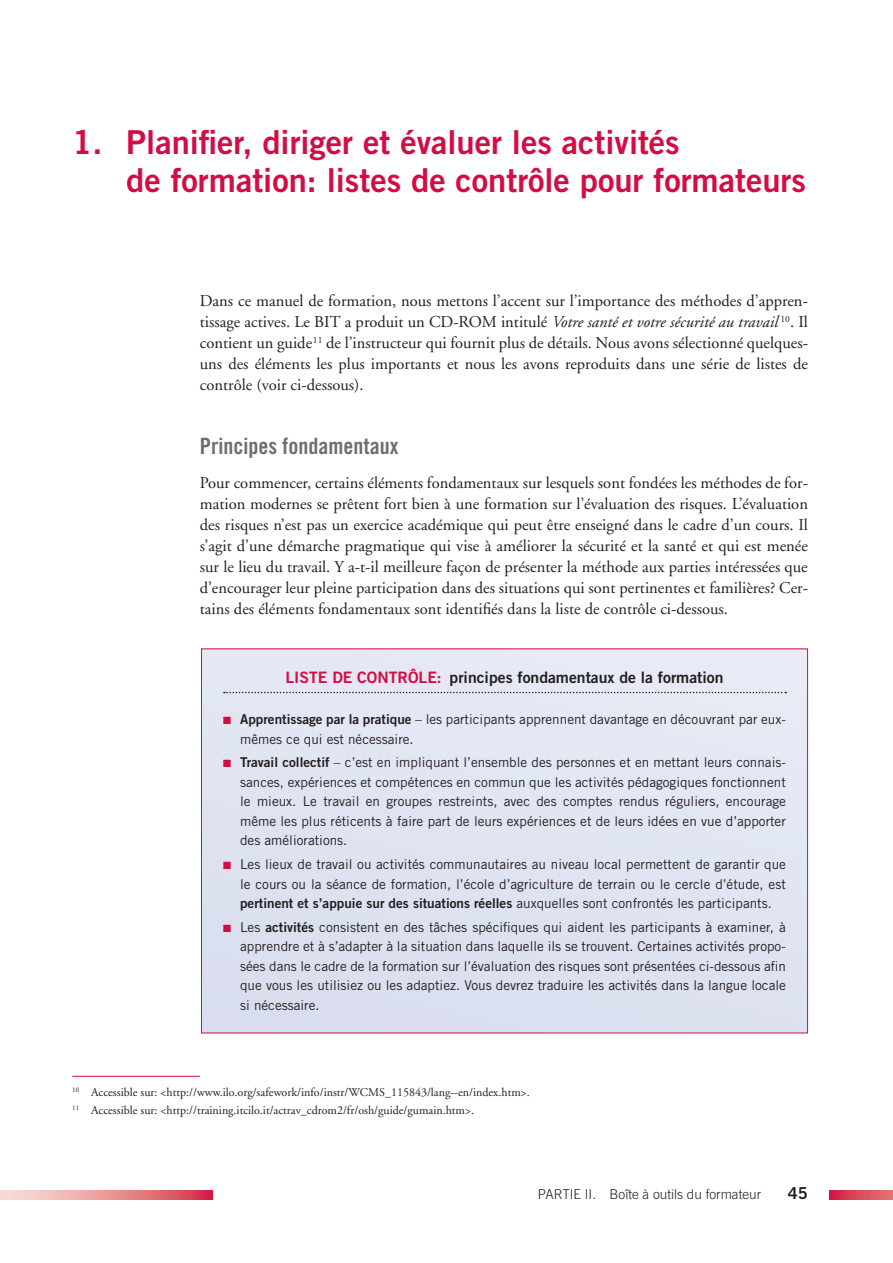
<style>
.page{position:relative;width:893px;height:1263px;background:#fff}
.page>*{position:absolute;margin:0;border:0;box-sizing:border-box;transform-origin:0 0}
.titre_1{font:33px/37.5px "Trade Gothic Bold Two";color:#d20d44}
._2_renf_droite{font:22.5px "Trade Gothic Bold Cond Twenty";color:#6c6d70}
.crt_garamond{font:16.5px/21px "Adobe Garamond";color:#231f20;text-align:justify}
.t1{font:16.5px "Trade Gothic Bold Two";color:#231f20}
.titre_box{font:15.75px "Trade Gothic Bold Two";color:#231f20}
.tab{font:13.5px/19.5px "Trade Gothic";color:#231f20;text-align:justify}
.t2{font:300 13.5px "Trade Gothic";color:#231f20}
.notes{font:12px "Adobe Garamond";color:#231f20}
.s1{font-style:italic}
.s2{color:#d20d44}
.s3{font-family:"Trade Gothic Bold Two"}
</style>
<div class="page">
<svg style="left:0;top:1191px;width:213px;height:8px"></svg>
<svg style="left:829px;top:1191px;width:64px;height:8px"></svg>
<hr style="left:72px;top:1076px;width:128px;height:1px;background:#d20d44">
<div style="left:201px;top:649px;width:606px;height:384px;background:#e0e4f2"></div>
<svg style="left:224px;top:692px;width:562px;height:1px"></svg>
<p class="titre_1" style="left:126px;top:123px;width:681px;text-indent:-54px">1. Planifier, diriger et évaluer les activités<br>de formation: listes de contrôle pour formateurs</p>
<p class="crt_garamond" style="left:200px;top:291px;width:610px">Dans ce manuel de formation, nous mettons l’accent sur l’importance des méthodes d’appren&shy;tissage actives. Le BIT a produit un CD-ROM intitulé <span class="s1">Votre santé et votre sécurité au travail</span> <sup>10</sup>. Il contient un guide<sup>11</sup> de l’instructeur qui fournit plus de détails. Nous avons sélectionné quelques&shy;uns des éléments les plus importants et nous les avons reproduits dans une série de listes de contrôle (voir ci-dessous).</p>
<p class="_2_renf_droite" style="left:200px;top:432px;width:200px">Principes fondamentaux</p>
<p class="crt_garamond" style="left:200px;top:472px;width:610px">Pour commencer, certains éléments fondamentaux sur lesquels sont fondées les méthodes de for&shy;mation modernes se prêtent fort bien à une formation sur l’évaluation des risques. L’évaluation des risques n’est pas un exercice académique qui peut être enseigné dans le cadre d’un cours. Il s’agit d’une démarche pragmatique qui vise à améliorer la sécurité et la santé et qui est menée sur le lieu du travail. Y a-t-il meilleure façon de présenter la méthode aux parties intéressées que d’encourager leur pleine participation dans des situations qui sont pertinentes et familières? Cer&shy;tains des éléments fondamentaux sont identifiés dans la liste de contrôle ci-dessous.</p>
<p class="titre_box" style="left:286px;top:668px;width:439px"><span class="s2">LISTE DE CONTRÔLE:</span> principes fondamentaux de la formation</p>
<p class="tab" style="left:240px;top:709px;width:547px;text-indent:-17px"><span class="s2">■</span> <span class="s3">Apprentissage par la pratique</span> – les participants apprennent davantage en découvrant par eux&shy;mêmes ce qui est nécessaire.</p>
<p class="tab" style="left:240px;top:752px;width:547px;text-indent:-17px"><span class="s2">■</span> <span class="s3">Travail collectif</span> – c’est en impliquant l’ensemble des personnes et en mettant leurs connais&shy;sances, expériences et compétences en commun que les activités pédagogiques fonctionnent le mieux. Le travail en groupes restreints, avec des comptes rendus réguliers, encourage même les plus réticents à faire part de leurs expériences et de leurs idées en vue d’apporter des améliorations.</p>
<p class="tab" style="left:240px;top:854px;width:547px;text-indent:-17px"><span class="s2">■</span> Les lieux de travail ou activités communautaires au niveau local permettent de garantir que le cours ou la séance de formation, l’école d’agriculture de terrain ou le cercle d’étude, est <span class="s3">pertinent et s’appuie sur des situations réelles</span> auxquelles sont confrontés les participants.</p>
<p class="tab" style="left:240px;top:917px;width:547px;text-indent:-17px"><span class="s2">■</span> Les <span class="s3">activités</span> consistent en des tâches spécifiques qui aident les participants à examiner, à apprendre et à s’adapter à la situation dans laquelle ils se trouvent. Certaines activités propo&shy;sées dans le cadre de la formation sur l’évaluation des risques sont présentées ci-dessous afin que vous les utilisiez ou les adaptiez. Vous devrez traduire les activités dans la langue locale si nécessaire.</p>
<p class="notes" style="left:72px;top:1086px;width:459px"><sup>10</sup> Accessible sur: &lt;http://www.ilo.org/safework/info/instr/WCMS_115843/lang--en/index.htm&gt;.</p>
<p class="notes" style="left:72px;top:1104px;width:403px"><sup>11</sup> Accessible sur: &lt;http://training.itcilo.it/actrav_cdrom2/fr/osh/guide/gumain.htm&gt;.</p>
<p class="t2" style="left:538px;top:1186px;width:225px">PARTIE II. Boîte à outils du formateur</p>
<p class="t1" style="left:788px;top:1183px;width:22px">45</p>
</div>
